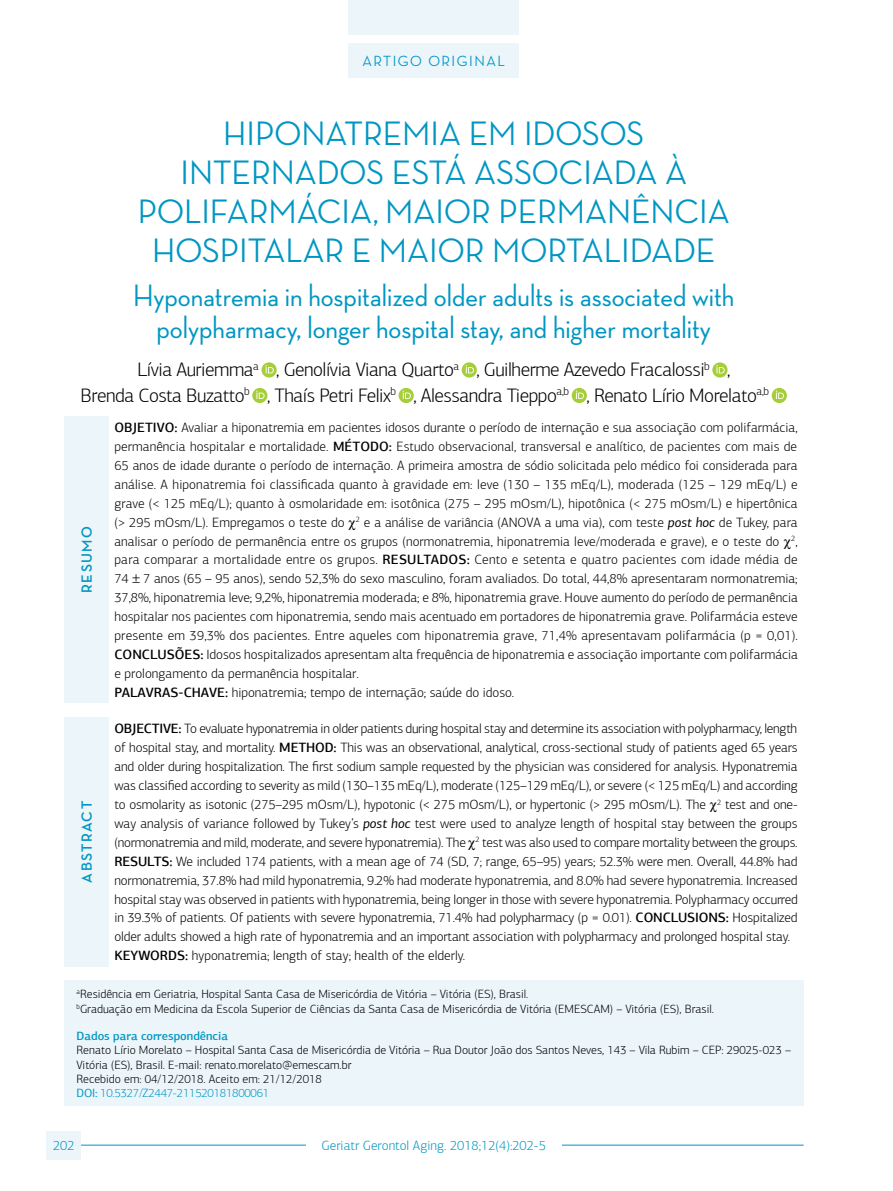
<style>
.page{position:relative;width:893px;height:1191px;background:#fff}
.page>*{position:absolute;margin:0;border:0;box-sizing:border-box;transform-origin:0 0}
.t1{font:500 34.5px/39px "Neutra Disp";color:#0096c3;text-align:center}
.t2{font:500 31.5px/31.5px "Neutra Disp";color:#0096c3;text-align:center}
.t3{font:300 19.5px/25.5px "PF Agora Sans Pro";letter-spacing:-.025em;color:#000}
.t4{font:500 15px "Neutra Disp";letter-spacing:.1em;color:#0096c3}
.t5{font:700 15px "Neutra Disp";letter-spacing:.1em;color:#0096c3}
.t6{font:300 13.5px/18.9px "PF Agora Sans Pro";letter-spacing:-.005em;color:#000}
.t7{font:300 13.5px "PF Agora Sans Pro";color:#0096c3}
.t8{font:300 12px/14.4px "PF Agora Sans Pro";color:#000}
.t9{font:500 12px "PF Agora Sans Pro";color:#0096c3}
.s1{font-weight:500}
.s2{font-weight:400;font-style:italic}
.s3{font-weight:400;color:#0096c3}
.s4{color:#0096c3}
</style>
<div class="page">
<hr style="left:64px;top:1144px;width:740px;height:1px;background:#0096c3">
<div style="left:306px;top:1133px;width:255px;height:23px;background:#fff"></div>
<div style="left:47px;top:1130px;width:34px;height:29px;background:#ebf5fa"></div>
<div style="left:349px;top:43px;width:170px;height:34px;background:#ebf5fa"></div>
<div style="left:349px;top:0;width:170px;height:35px;background:#ebf5fa"></div>
<div style="left:64px;top:980px;width:740px;height:126px;background:#ebf5fa"></div>
<svg style="left:261px;top:362px;width:16px;height:15px"></svg>
<svg style="left:266px;top:365px;width:8px;height:8px"></svg>
<svg style="left:462px;top:362px;width:15px;height:15px"></svg>
<svg style="left:466px;top:365px;width:8px;height:8px"></svg>
<svg style="left:712px;top:362px;width:15px;height:15px"></svg>
<svg style="left:716px;top:365px;width:9px;height:8px"></svg>
<div style="left:252px;top:388px;width:15px;height:15px;background:#a6ce39;border-radius:50%"></div>
<svg style="left:256px;top:391px;width:9px;height:8px"></svg>
<svg style="left:399px;top:388px;width:15px;height:15px"></svg>
<svg style="left:403px;top:391px;width:8px;height:8px"></svg>
<div style="left:572px;top:388px;width:15px;height:15px;background:#a6ce39;border-radius:50%"></div>
<svg style="left:576px;top:391px;width:8px;height:8px"></svg>
<div style="left:772px;top:388px;width:15px;height:15px;background:#a6ce39;border-radius:50%"></div>
<svg style="left:776px;top:391px;width:8px;height:8px"></svg>
<div style="left:64px;top:416px;width:44px;height:287px;background:#ebf5fa"></div>
<div style="left:64px;top:717px;width:44px;height:249px;background:#ebf5fa"></div>
<p class="t4" style="left:362px;top:53px;width:144px">ARTIGO ORIGINAL</p>
<h1 class="t1" style="left:138px;top:114px;width:593px">HIPONATREMIA EM IDOSOS<br>INTERNADOS ESTÁ ASSOCIADA À<br>POLIFARMÁCIA, MAIOR PERMANÊNCIA<br>HOSPITALAR E MAIOR MORTALIDADE</h1>
<h2 class="t2" style="left:133px;top:280px;width:603px">Hyponatremia in hospitalized older adults is associated with polypharmacy, longer hospital stay, and higher mortality</h2>
<h3 class="t3" style="left:81px;top:357px;width:690px;text-indent:56px">Lívia Auriemma<sup>a</sup> , Genolívia Viana Quarto<sup>a</sup> , Guilherme Azevedo Fracalossi<sup>b</sup> ,<br>Brenda Costa Buzatto<sup>b</sup> , Thaís Petri Felix<sup>b</sup> , Alessandra Tieppo<sup>a,b</sup> , Renato Lírio Morelato<sup>a,b</sup></h3>
<p class="t5" style="left:79px;top:593px;width:68px;rotate:-90deg">RESUMO</p>
<p class="t5" style="left:79px;top:882px;width:83px;rotate:-90deg">ABSTRACT</p>
<p class="t6" style="left:114px;top:418px;width:685px"><span class="s1">OBJETIVO:</span> Avaliar a hiponatremia em pacientes idosos durante o período de internação e sua associação com polifarmácia, permanência hospitalar e mortalidade. <span class="s1">MÉTODO:</span> Estudo observacional, transversal e analítico, de pacientes com mais de 65 anos de idade durante o período de internação. A primeira amostra de sódio solicitada pelo médico foi considerada para análise. A hiponatremia foi classificada quanto à gravidade em: leve (130 – 135 mEq/L), moderada (125 – 129 mEq/L) e grave (&lt; 125 mEq/L); quanto à osmolaridade em: isotônica (275 – 295 mOsm/L), hipotônica (&lt; 275 mOsm/L) e hipertônica (&gt; 295 mOsm/L). Empregamos o teste do <sup>2</sup> e a análise de variância (ANOVA a uma via), com teste <span class="s2">post hoc</span> de Tukey, para analisar o período de permanência entre os grupos (normonatremia, hiponatremia leve/moderada e grave), e o teste do <sup>2</sup>, para comparar a mortalidade entre os grupos. <span class="s1">RESULTADOS:</span> Cento e setenta e quatro pacientes com idade média de 74 7 anos (65 – 95 anos), sendo 52,3% do sexo masculino, foram avaliados. Do total, 44,8% apresentaram normonatremia; 37,8%, hiponatremia leve; 9,2%, hiponatremia moderada; e 8%, hiponatremia grave. Houve aumento do período de permanência hospitalar nos pacientes com hiponatremia, sendo mais acentuado em portadores de hiponatremia grave. Polifarmácia esteve presente em 39,3% dos pacientes. Entre aqueles com hiponatremia grave, 71,4% apresentavam polifarmácia (p = 0,01).<br><span class="s1">CONCLUSÕES:</span> Idosos hospitalizados apresentam alta frequência de hiponatremia e associação importante com polifarmácia e prolongamento da permanência hospitalar.<br><span class="s1">PALAVRAS-CHAVE:</span> hiponatremia; tempo de internação; saúde do idoso.</p>
<p class="t6" style="left:114px;top:719px;width:685px"><span class="s1">OBJECTIVE:</span> To evaluate hyponatremia in older patients during hospital stay and determine its association with polypharmacy, length of hospital stay, and mortality. <span class="s1">METHOD:</span> This was an observational, analytical, cross-sectional study of patients aged 65 years and older during hospitalization. The first sodium sample requested by the physician was considered for analysis. Hyponatremia was classified according to severity as mild (130–135 mEq/L), moderate (125–129 mEq/L), or severe (&lt; 125 mEq/L) and according to osmolarity as isotonic (275–295 mOsm/L), hypotonic (&lt; 275 mOsm/L), or hypertonic (&gt; 295 mOsm/L). The <sup>2</sup> test and one&shy;way analysis of variance followed by Tukey’s <span class="s2">post hoc</span> test were used to analyze length of hospital stay between the groups (normonatremia and mild, moderate, and severe hyponatremia). The <sup>2</sup> test was also used to compare mortality between the groups.<br><span class="s1">RESULTS:</span> We included 174 patients, with a mean age of 74 (SD, 7; range, 65–95) years; 52.3% were men. Overall, 44.8% had normonatremia, 37.8% had mild hyponatremia, 9.2% had moderate hyponatremia, and 8.0% had severe hyponatremia. Increased hospital stay was observed in patients with hyponatremia, being longer in those with severe hyponatremia. Polypharmacy occurred in 39.3% of patients. Of patients with severe hyponatremia, 71.4% had polypharmacy (p = 0.01). <span class="s1">CONCLUSIONS:</span> Hospitalized older adults showed a high rate of hyponatremia and an important association with polypharmacy and prolonged hospital stay.<br><span class="s1">KEYWORDS:</span> hyponatremia; length of stay; health of the elderly.</p>
<p class="t8" style="left:77px;top:987px;width:639px"><sup>a</sup>Residência em Geriatria, Hospital Santa Casa de Misericórdia de Vitória – Vitória (ES), Brasil.<br><sup>b</sup>Graduação em Medicina da Escola Superior de Ciências da Santa Casa de Misericórdia de Vitória (EMESCAM) – Vitória (ES), Brasil.</p>
<p class="t9" style="left:77px;top:1028px;width:153px">Dados para correspondência</p>
<p class="t8" style="left:77px;top:1043px;width:716px">Renato Lírio Morelato – Hospital Santa Casa de Misericórdia de Vitória – Rua Doutor João dos Santos Neves, 143 – Vila Rubim – CEP: 29025-023 – Vitória (ES), Brasil. E-mail: renato.morelato@emescam.br<br>Recebido em: 04/12/2018. Aceito em: 21/12/2018<br><span class="s3">DOI:</span> <span class="s4">10.5327/Z2447-211520181800061</span></p>
<p class="t7" style="left:53px;top:1137px;width:23px">202</p>
<p class="t7" style="left:322px;top:1137px;width:226px">Geriatr Gerontol Aging. 2018;12(4):202-5</p>
</div>
